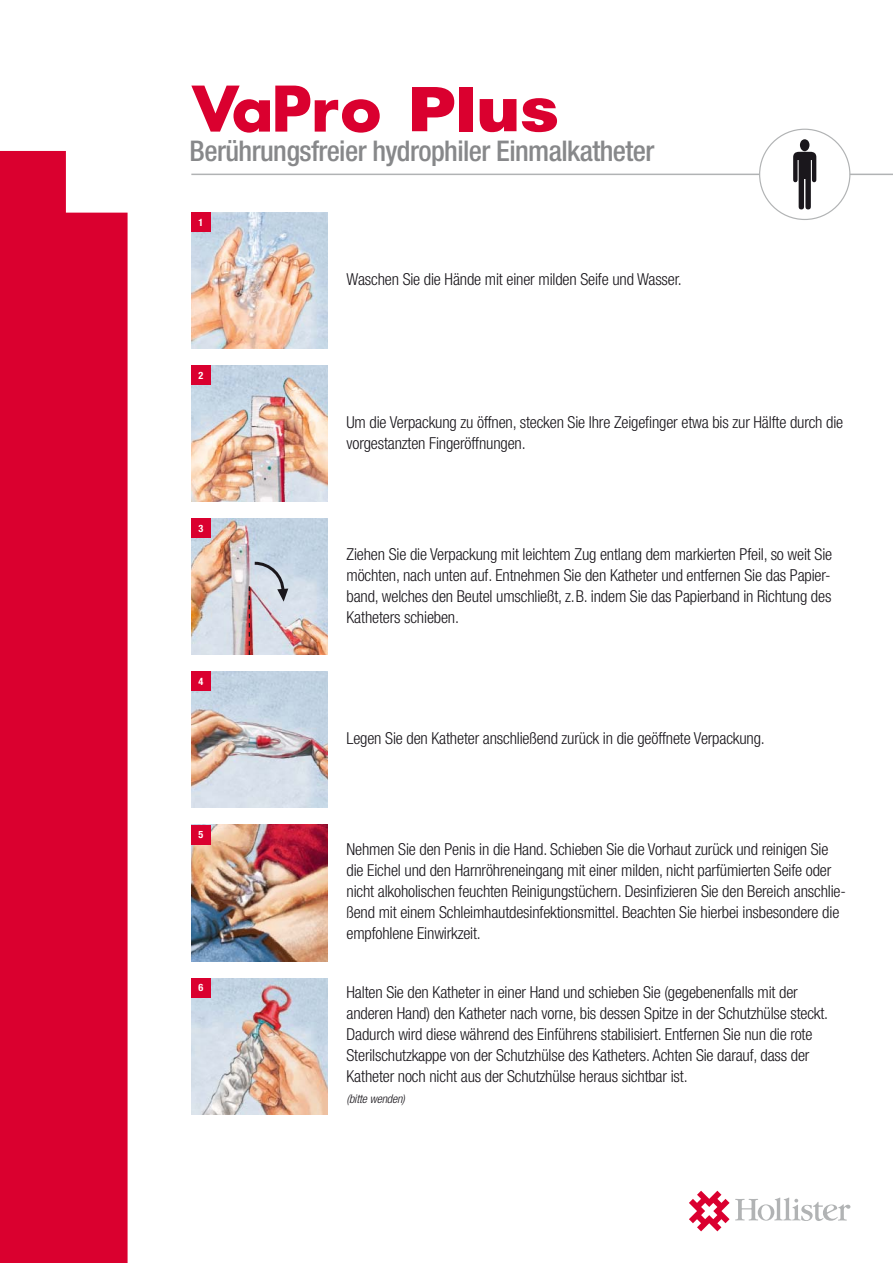
<style>
.page{position:relative;width:893px;height:1263px;background:#fff}
.page>*{position:absolute;margin:0;border:0;box-sizing:border-box;transform-origin:0 0}
.t1{font:500 condensed 28.5px "Helvetica Neue LT Std";letter-spacing:-.02em;color:#87888a}
.t2{font:300 condensed 16.5px/21px "Helvetica Neue LT Std";letter-spacing:-.01em;color:#1a171c}
.t3{font:italic 300 condensed 12px "Helvetica Neue LT Std";letter-spacing:-.01em;color:#1a171c}
.t4{font:700 condensed 10.2px "Helvetica Neue LT Std";color:#fff}
</style>
<div class="page">
<div style="left:0;top:151px;width:128px;height:1112px;background:#da002f"></div>
<hr style="left:191px;top:174px;width:702px;height:1px;background:#b1b3b4">
<div style="left:760px;top:129px;width:90px;height:90px;background:#fff;border-radius:50%"></div>
<svg style="left:793px;top:139px;width:23px;height:70px"></svg>
<img style="left:191px;top:213px;width:136px;height:136px">
<img style="left:191px;top:672px;width:136px;height:136px">
<img style="left:191px;top:825px;width:136px;height:136px">
<img style="left:191px;top:978px;width:136px;height:136px">
<img style="left:191px;top:366px;width:136px;height:136px">
<img style="left:191px;top:519px;width:136px;height:136px">
<div style="left:191px;top:978px;width:19px;height:19px;background:#da002f"></div>
<div style="left:191px;top:825px;width:19px;height:19px;background:#da002f"></div>
<div style="left:191px;top:672px;width:19px;height:19px;background:#da002f"></div>
<div style="left:191px;top:519px;width:19px;height:19px;background:#da002f"></div>
<div style="left:191px;top:366px;width:19px;height:19px;background:#da002f"></div>
<div style="left:191px;top:213px;width:19px;height:19px;background:#da002f"></div>
<svg style="left:191px;top:86px;width:189px;height:47px"></svg>
<svg style="left:412px;top:87px;width:42px;height:44px"></svg>
<div style="left:459px;top:87px;width:13px;height:44px;background:#da002f"></div>
<svg style="left:480px;top:99px;width:36px;height:33px"></svg>
<svg style="left:522px;top:98px;width:35px;height:34px"></svg>
<svg style="left:689px;top:1191px;width:161px;height:40px"></svg>
<svg style="left:249px;top:560px;width:39px;height:95px;background:#c7c4ce"></svg>
<h1 class="t1" style="left:190px;top:141px;width:466px">Berührungsfreier hydrophiler Einmalkatheter</h1>
<p class="t4" style="left:198px;top:219px;width:6px">1</p>
<p class="t4" style="left:198px;top:372px;width:6px">2</p>
<p class="t4" style="left:198px;top:525px;width:6px">3</p>
<p class="t4" style="left:198px;top:678px;width:6px">4</p>
<p class="t4" style="left:198px;top:831px;width:6px">5</p>
<p class="t4" style="left:198px;top:984px;width:6px">6</p>
<p class="t2" style="left:347px;top:271px;width:337px">Waschen Sie die Hände mit einer milden Seife und Wasser.</p>
<p class="t2" style="left:347px;top:413px;width:498px">Um die Verpackung zu öffnen, stecken Sie Ihre Zeigefinger etwa bis zur Hälfte durch die vorgestanzten Fingeröffnungen.</p>
<p class="t2" style="left:347px;top:545px;width:487px;text-align:justify">Ziehen Sie die Verpackung mit leichtem Zug entlang dem markierten Pfeil, so weit Sie möchten, nach unten auf. Entnehmen Sie den Katheter und entfernen Sie das Papier&shy;band, welches den Beutel umschließt, z. B. indem Sie das Papierband in Richtung des Katheters schieben.</p>
<p class="t2" style="left:347px;top:730px;width:420px">Legen Sie den Katheter anschließend zurück in die geöffnete Verpackung.</p>
<p class="t2" style="left:347px;top:841px;width:501px">Nehmen Sie den Penis in die Hand. Schieben Sie die Vorhaut zurück und reinigen Sie die Eichel und den Harnröhreneingang mit einer milden, nicht parfümierten Seife oder nicht alkoholischen feuchten Reinigungstüchern. Desinfizieren Sie den Bereich anschlie&shy;ßend mit einem Schleimhautdesinfektionsmittel. Beachten Sie hierbei insbesondere die empfohlene Einwirkzeit.</p>
<p class="t2" style="left:347px;top:984px;width:483px">Halten Sie den Katheter in einer Hand und schieben Sie (gegebenenfalls mit der anderen Hand) den Katheter nach vorne, bis dessen Spitze in der Schutzhülse steckt.<br>Dadurch wird diese während des Einführens stabilisiert. Entfernen Sie nun die rote Sterilschutzkappe von der Schutzhülse des Katheters. Achten Sie darauf, dass der Katheter noch nicht aus der Schutzhülse heraus sichtbar ist.</p>
<p class="t3" style="left:347px;top:1094px;width:60px">(bitte wenden)</p>
</div>
